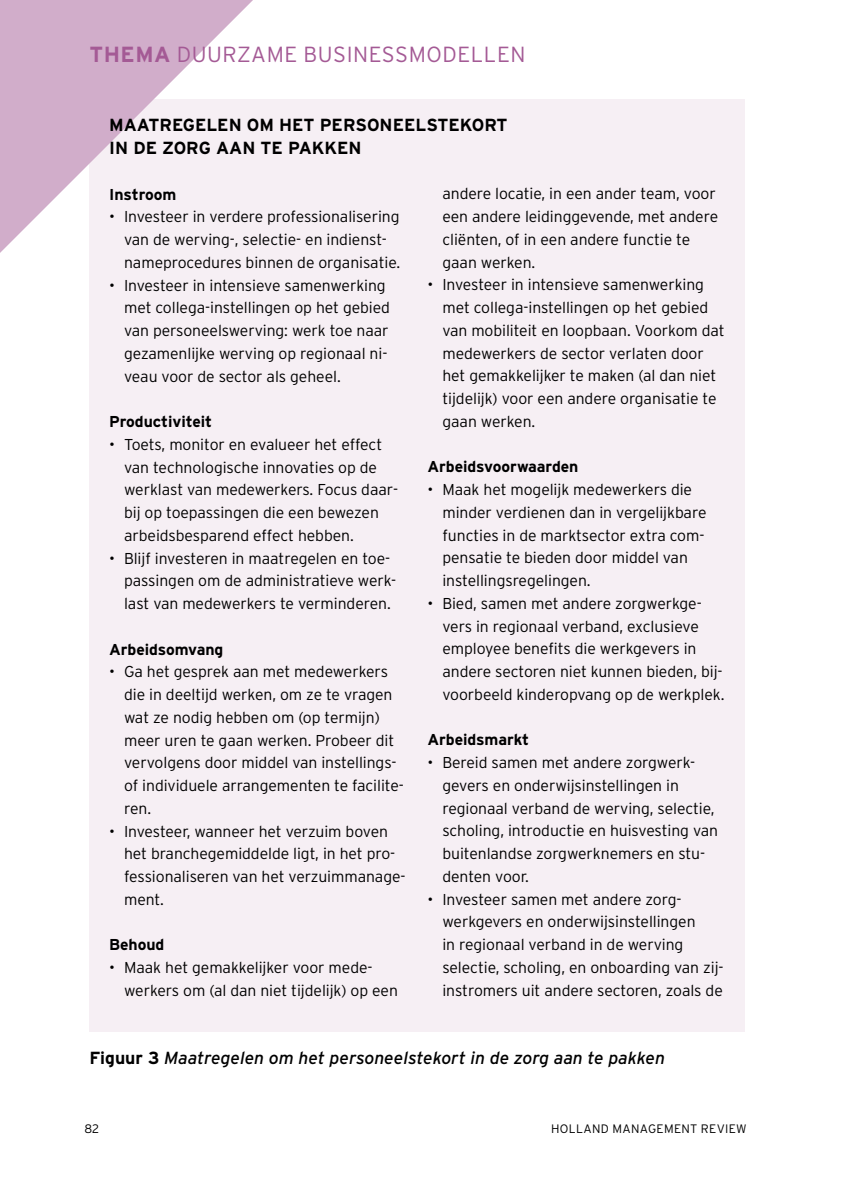
<style>
.page{position:relative;width:844px;height:1191px;background:#fff}
.page>*{position:absolute;margin:0;border:0;box-sizing:border-box;transform-origin:0 0}
.t1{font:300 21.88px "Interstate";letter-spacing:.025em;color:#a45a95}
.t2{font:italic 17.5px "Interstate";color:#000}
.t3{font:700 17.5px/22.8px "Interstate";color:#000}
.t4{font:300 15.75px/22.8px "Interstate";letter-spacing:-.005em;color:#000}
.t5{font:700 15.75px "Interstate";letter-spacing:-.005em;color:#000}
.t6{font:300 12.25px "Interstate";letter-spacing:.025em;color:#000}
.s1{font-weight:700}
.s2{font-weight:700;font-style:normal}
</style>
<div class="page">
<div style="left:89px;top:99px;width:655px;height:933px;background:#f6eff4"></div>
<svg style="left:0;top:0;width:253px;height:253px"></svg>
<h1 class="t1" style="left:89px;top:42px;width:437px"><span class="s1">THEMA</span> DUURZAME BUSINESSMODELLEN</h1>
<p class="t3" style="left:109px;top:114px;width:399px">MAATREGELEN OM HET PERSONEELSTEKORT<br>IN DE ZORG AAN TE PAKKEN</p>
<p class="t5" style="left:109px;top:185px;width:69px">Instroom</p>
<p class="t4" style="left:124px;top:205px;width:277px;text-indent:-15px">• Investeer in verdere professionalisering van de werving-, selectie- en indienst&shy;nameprocedures binnen de organisatie.</p>
<p class="t4" style="left:124px;top:273px;width:267px;text-indent:-15px">• Investeer in intensieve samenwerking met collega-instellingen op het gebied van personeelswerving: werk toe naar gezamenlijke werving op regionaal ni&shy;veau voor de sector als geheel.</p>
<p class="t5" style="left:109px;top:413px;width:104px">Productiviteit</p>
<p class="t4" style="left:124px;top:433px;width:276px;text-indent:-15px">• Toets, monitor en evalueer het effect van technologische innovaties op de werklast van medewerkers. Focus daar&shy;bij op toepassingen die een bewezen arbeidsbesparend effect hebben.</p>
<p class="t4" style="left:124px;top:546px;width:273px;text-indent:-15px">• Blijf investeren in maatregelen en toe&shy;passingen om de administratieve werk&shy;last van medewerkers te verminderen.</p>
<p class="t5" style="left:109px;top:640px;width:116px">Arbeidsomvang</p>
<p class="t4" style="left:124px;top:660px;width:281px;text-indent:-15px">• Ga het gesprek aan met medewerkers die in deeltijd werken, om ze te vragen wat ze nodig hebben om (op termijn) meer uren te gaan werken. Probeer dit vervolgens door middel van instellings&shy;of individuele arrangementen te facilite&shy;ren.</p>
<p class="t4" style="left:124px;top:819px;width:283px;text-indent:-15px">• Investeer, wanneer het verzuim boven het branchegemiddelde ligt, in het pro&shy;fessionaliseren van het verzuimmanage&shy;ment.</p>
<p class="t5" style="left:109px;top:936px;width:57px">Behoud</p>
<p class="t4" style="left:124px;top:956px;width:275px;text-indent:-15px">• Maak het gemakkelijker voor mede&shy;werkers om (al dan niet tijdelijk) op een</p>
<p class="t4" style="left:442px;top:182px;width:277px">andere locatie, in een ander team, voor een andere leidinggevende, met andere cliënten, of in een andere functie te gaan werken.</p>
<p class="t4" style="left:442px;top:273px;width:284px;text-indent:-15px">• Investeer in intensieve samenwerking met collega-instellingen op het gebied van mobiliteit en loopbaan. Voorkom dat medewerkers de sector verlaten door het gemakkelijker te maken (al dan niet tijdelijk) voor een andere organisatie te gaan werken.</p>
<p class="t5" style="left:427px;top:458px;width:152px">Arbeidsvoorwaarden</p>
<p class="t4" style="left:442px;top:478px;width:265px;text-indent:-15px">• Maak het mogelijk medewerkers die minder verdienen dan in vergelijkbare functies in de marktsector extra com&shy;pensatie te bieden door middel van instellingsregelingen.</p>
<p class="t4" style="left:442px;top:592px;width:283px;text-indent:-15px">• Bied, samen met andere zorgwerkge&shy;vers in regionaal verband, exclusieve employee benefits die werkgevers in andere sectoren niet kunnen bieden, bij&shy;voorbeeld kinderopvang op de werkplek.</p>
<p class="t5" style="left:427px;top:731px;width:103px">Arbeidsmarkt</p>
<p class="t4" style="left:442px;top:751px;width:277px;text-indent:-15px">• Bereid samen met andere zorgwerk&shy;gevers en onderwijsinstellingen in regionaal verband de werving, selectie, scholing, introductie en huisvesting van buitenlandse zorgwerknemers en stu&shy;denten voor.</p>
<p class="t4" style="left:442px;top:887px;width:282px;text-indent:-15px">• Investeer samen met andere zorg&shy;werkgevers en onderwijsinstellingen<br>in regionaal verband in de werving selectie, scholing, en onboarding van zij&shy;instromers uit andere sectoren, zoals de</p>
<p class="t2" style="left:89px;top:1048px;width:577px"><span class="s2">Figuur 3</span> Maatregelen om het personeelstekort in de zorg aan te pakken</p>
<p class="t6" style="left:84px;top:1121px;width:16px">82</p>
<p class="t6" style="left:551px;top:1121px;width:197px">HOLLAND MANAGEMENT REVIEW</p>
</div>
